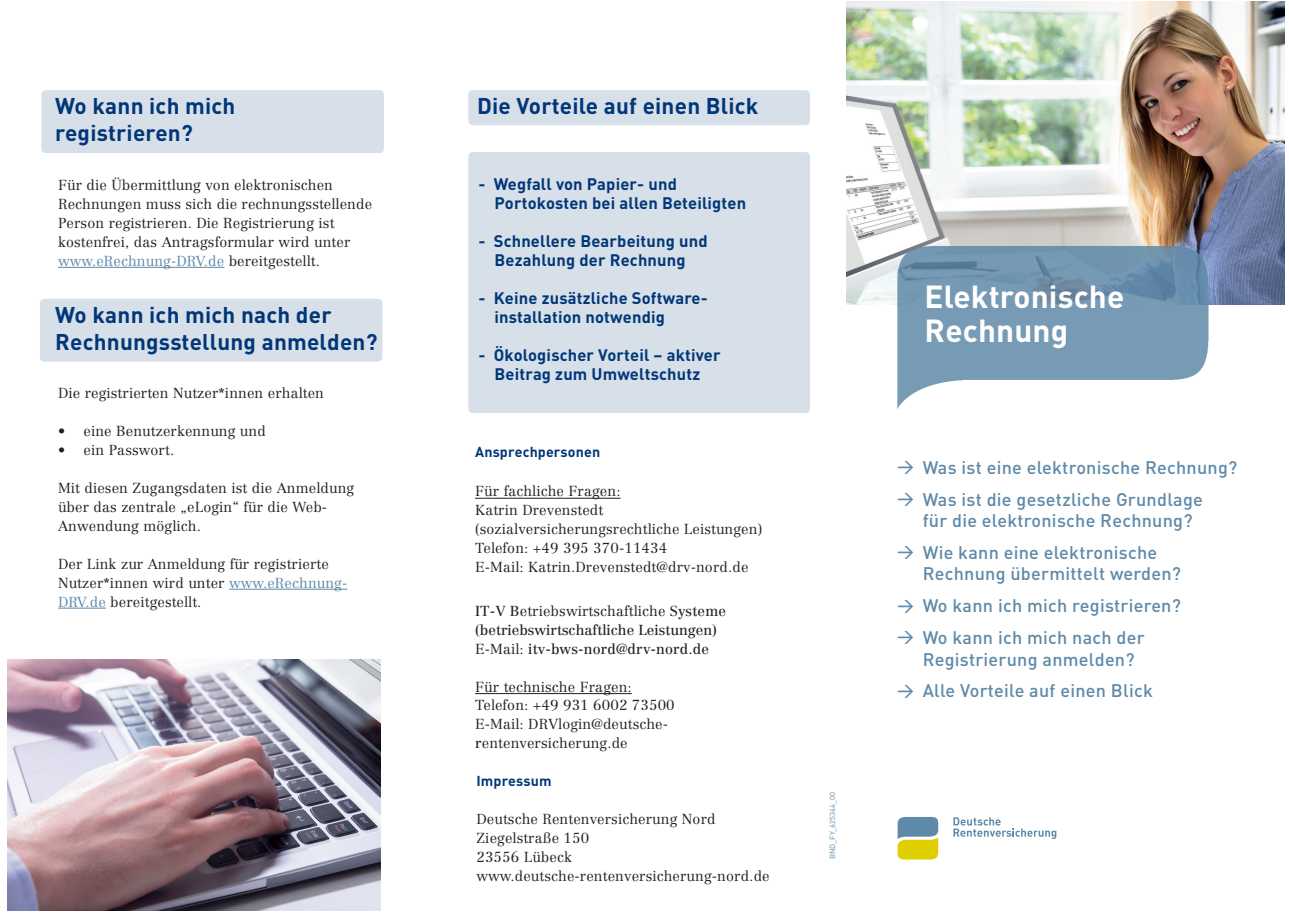
<style>
.page{position:relative;width:1289px;height:919px;background:#fff}
.page>*{position:absolute;margin:0;border:0;box-sizing:border-box;transform-origin:0 0}
.t1{font:700 31.5px/34px "DIN Pro DR Vp";letter-spacing:.005em;color:#fff}
.t2{font:700 22.5px/27px "DIN Pro DR Vp";letter-spacing:.01em;color:#013778}
.t3{font:500 18px/32px "DIN Pro DR Vp";letter-spacing:.015em;color:#5f89a8}
.t4{font:700 16.5px/18.9px "DIN Pro DR Vp";letter-spacing:.01em;color:#013778}
.t5{font:300 14.25px/18.9px "Centennial DRV";letter-spacing:.01em;color:#231f20}
.t6{font:14.25px/18.9px "Centennial DRV";color:#231f20}
.t7{font:700 14.25px "DIN Pro DR Vp";letter-spacing:.01em;color:#013778}
.t8{font:7.5px "DIN Pro DR Vp";color:#5f89a8}
.s1{color:#5f89a8}
.s2{font-weight:300}
.s3{font-weight:400}
.s4{font-size:16.5px}
</style>
<div class="page">
<div style="left:40px;top:299px;width:342px;height:62px;background:#d7dfe9;border-radius:4px"></div>
<img style="left:846px;top:1px;width:438px;height:303px">
<img style="left:897px;top:228px;width:341px;height:180px">
<div style="left:41px;top:90px;width:343px;height:63px;background:#d7dfe9;border-radius:4px"></div>
<hr style="left:58px;top:267px;width:166px;height:1px;background:#5f89a8">
<div style="left:468px;top:152px;width:342px;height:261px;background:#d7dfe9;border-radius:4px"></div>
<div style="left:468px;top:90px;width:342px;height:35px;background:#d7dfe9;border-radius:4px"></div>
<hr style="left:229px;top:588px;width:118px;height:1px;background:#5f89a8">
<hr style="left:58px;top:607px;width:48px;height:1px;background:#5f89a8">
<img style="left:7px;top:659px;width:374px;height:251px">
<svg style="left:897px;top:817px;width:41px;height:42px;background:#a8b467"></svg>
<svg style="left:953px;top:817px;width:103px;height:21px"></svg>
<hr style="left:475px;top:693px;width:156px;height:1px;background:#231f20">
<hr style="left:475px;top:498px;width:145px;height:1px;background:#231f20">
<h2 class="t2" style="left:477px;top:92px;width:283px">Die Vorteile auf einen Blick</h2>
<h2 class="t2" style="left:55px;top:92px;width:181px">Wo kann ich mich registrieren?</h2>
<p class="t5" style="left:58px;top:176px;width:315px">Für die Übermittlung von elektronischen Rechnungen muss sich die rechnungsstellende Person registrieren. Die Registrierung ist kostenfrei, das Antragsformular wird unter <span class="s1">www.eRechnung-DRV.de</span> bereitgestellt.</p>
<p class="t4" style="left:494px;top:174px;width:253px;text-indent:-16px">- Wegfall von Papier- und<br>Portokosten bei allen Beteiligten</p>
<p class="t4" style="left:478px;top:231px;width:230px;text-align:center">- Schnellere Bearbeitung und<br>Bezahlung der Rechnung</p>
<p class="t4" style="left:494px;top:288px;width:215px;text-indent:-16px">- Keine zusätzliche Software&shy;installation notwendig</p>
<p class="t4" style="left:478px;top:344px;width:243px;text-align:center">- Ökologischer Vorteil – aktiver<br>Beitrag zum Umweltschutz</p>
<h2 class="t2" style="left:55px;top:300px;width:324px">Wo kann ich mich nach der<br>Rechnungsstellung anmelden?</h2>
<p class="t5" style="left:58px;top:384px;width:267px">Die registrierten Nutzer*innen erhalten</p>
<p class="t5" style="left:58px;top:422px;width:209px">• eine Benutzerkennung und</p>
<p class="t5" style="left:58px;top:440px;width:118px">• ein Passwort.</p>
<p class="t5" style="left:58px;top:478px;width:298px">Mit diesen Zugangsdaten ist die Anmeldung über das zentrale „eLogin“ für die Web-<br>Anwendung möglich.</p>
<p class="t5" style="left:58px;top:554px;width:291px">Der Link zur Anmeldung für registrierte<br>Nutzer*innen wird unter <span class="s1">www.eRechnung-<br>DRV.de</span> bereitgestellt.</p>
<p class="t7" style="left:475px;top:442px;width:126px">Ansprechpersonen</p>
<p class="t5" style="left:475px;top:481px;width:288px">Für fachliche Fragen:<br>Katrin Drevenstedt (sozialversicherungsrechtliche Leistungen)<br>Telefon: +49 395 370-11434<br>E-Mail: Katrin.Drevenstedt@drv-nord.de</p>
<p class="t6" style="left:475px;top:601px;width:252px">IT-V B<span class="s2">etriebswirtschaftliche</span> Systeme (betriebswirtschaftliche Leistungen)<br><span class="s2">E-Mail:</span> itv-bws-nord@drv-nord.de</p>
<p class="t5" style="left:475px;top:677px;width:201px">Für technische Fragen:<br>Telefon: +49 931 6002 73500<br>E-Mail: DRVlogin@deutsche&shy;<span class="s3">r</span>entenversicherung.de</p>
<p class="t7" style="left:476px;top:771px;width:77px">Impressum</p>
<p class="t5" style="left:476px;top:809px;width:295px">Deutsche Rentenversicherung Nord<br>Ziegelstraße 150<br>23556 Lübeck www.deutsche-rentenversicherung-nord.de</p>
<p class="t8" style="left:827px;top:859px;width:69px;rotate:-90deg">BND_FY_625344_00</p>
<h1 class="t1" style="left:924px;top:278px;width:201px">Elektronische<br>Rechnung</h1>
<p class="t3" style="left:897px;top:451px;width:342px"><span class="s4">&gt;</span> Was ist eine elektronische Rechnung? <span class="s4">&gt;</span> Was ist die gesetzliche Grundlage</p>
<p class="t3" style="left:897px;top:504px;width:297px;text-indent:26px">für die elektronische Rechnung? <span class="s4">&gt;</span> Wie kann eine elektronische</p>
<p class="t3" style="left:897px;top:557px;width:285px;text-align:justify;text-indent:26px">Rechnung übermittelt werden? <span class="s4">&gt;</span> Wo kann ich mich registrieren? <span class="s4">&gt;</span> Wo kann ich mich nach der</p>
<p class="t3" style="left:897px;top:642px;width:257px;text-align:center">Registrierung anmelden?<br><span class="s4">&gt;</span> Alle Vorteile auf einen Blick</p>
</div>
